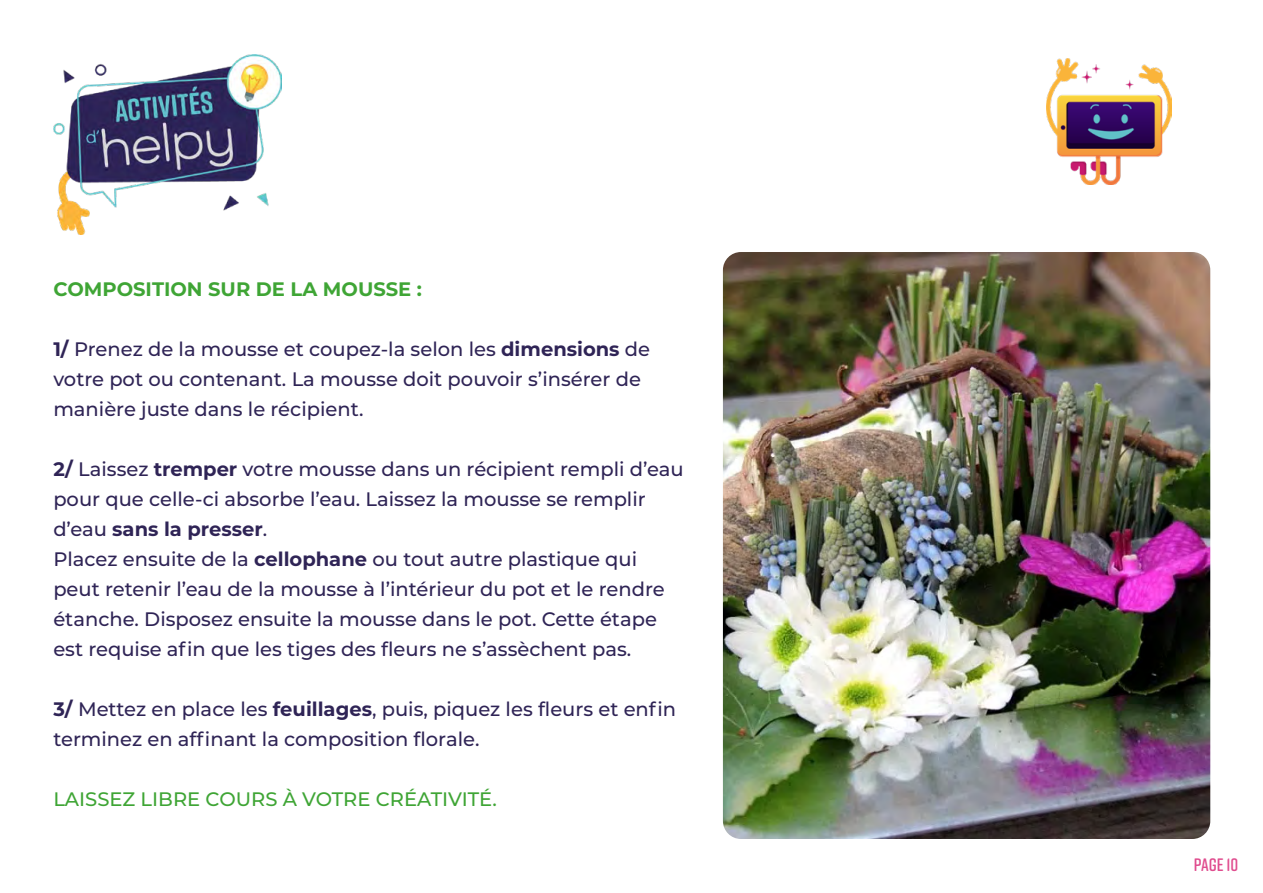
<style>
.page{position:relative;width:1263px;height:893px;background:#fff}
.page>*{position:absolute;margin:0;border:0;box-sizing:border-box;transform-origin:0 0}
.t1{font:500 19.5px/30px "Montserrat";color:#2f2456}
.t2{font:500 19.5px "Montserrat";color:#3fa535}
.t3{font:700 19.5px "Montserrat";color:#3fa535}
.t4{font:600 18px "Rift Soft";letter-spacing:-.005em;color:#e04d8f}
.s1{font-weight:700}
</style>
<div class="page">
<img style="left:53px;top:54px;width:228px;height:180px">
<img style="left:1046px;top:58px;width:125px;height:126px">
<img style="left:723px;top:252px;width:487px;height:587px">
<p class="t3" style="left:53px;top:275px;width:370px">COMPOSITION SUR DE LA MOUSSE :</p>
<p class="t1" style="left:53px;top:333px;width:598px"><span class="s1">1/</span> Prenez de la mousse et coupez-la selon les <span class="s1">dimensions</span> de votre pot ou contenant. La mousse doit pouvoir s’insérer de manière juste dans le récipient.</p>
<p class="t1" style="left:53px;top:453px;width:632px"><span class="s1">2/</span> Laissez <span class="s1">tremper</span> votre mousse dans un récipient rempli d’eau pour que celle-ci absorbe l’eau. Laissez la mousse se remplir d’eau <span class="s1">sans la presser</span>.<br>Placez ensuite de la <span class="s1">cellophane</span> ou tout autre plastique qui peut retenir l’eau de la mousse à l’intérieur du pot et le rendre étanche. Disposez ensuite la mousse dans le pot. Cette étape est requise afin que les tiges des fleurs ne s’assèchent pas.</p>
<p class="t1" style="left:53px;top:693px;width:624px"><span class="s1">3/</span> Mettez en place les <span class="s1">feuillages</span>, puis, piquez les fleurs et enfin terminez en affinant la composition florale.</p>
<p class="t2" style="left:53px;top:785px;width:445px">LAISSEZ LIBRE COURS À VOTRE CRÉATIVITÉ.</p>
<p class="t4" style="left:1194px;top:852px;width:46px">Page 10</p>
</div>
